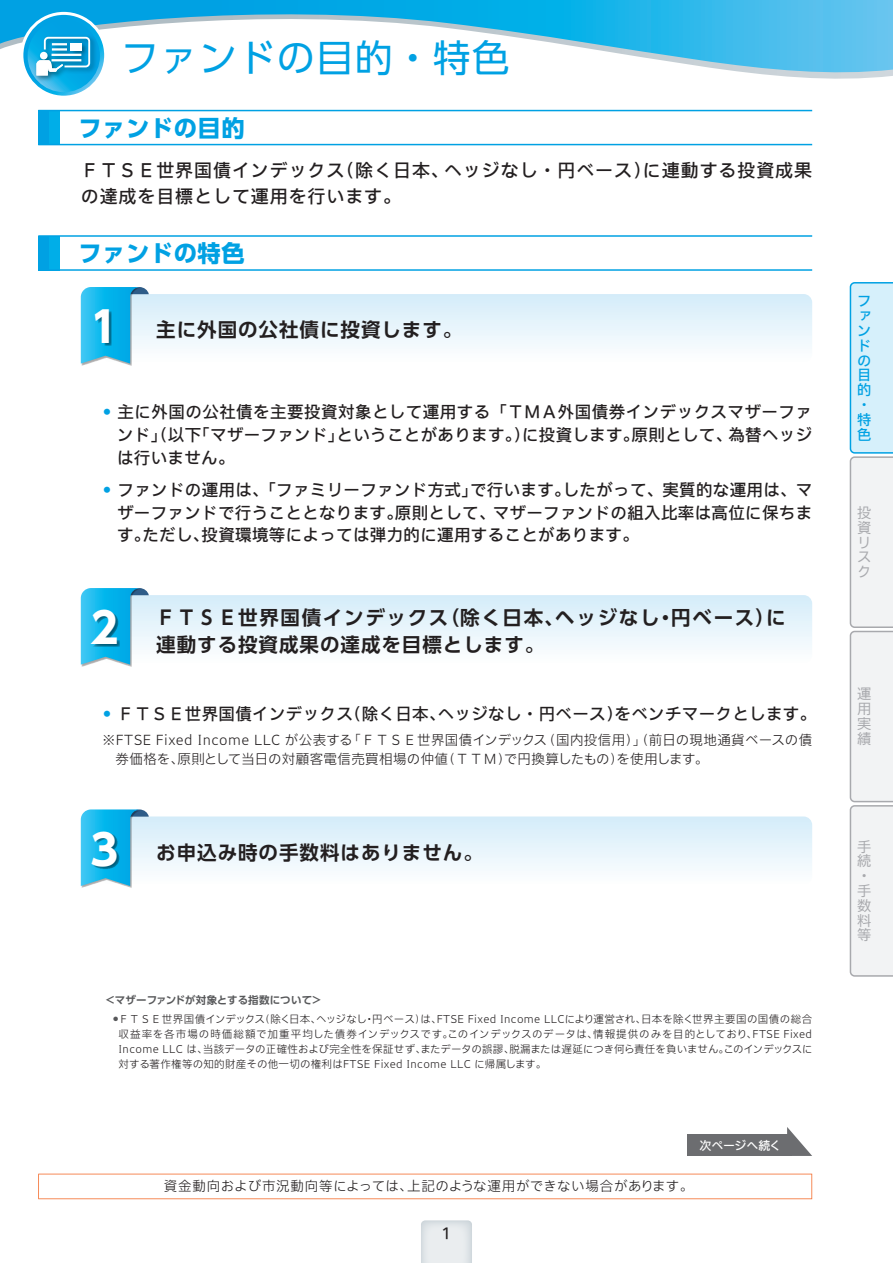
<style>
.page{position:relative;width:893px;height:1263px;background:#fff}
.page>*{position:absolute;margin:0;border:0;box-sizing:border-box;transform-origin:0 0}
.t1{font:37.5px "UD Shin Go Pro";letter-spacing:.04em;color:#00a1e3}
.t2{font:700 23.25px "UD Shin Go Pro";letter-spacing:.025em;color:#00a1e3}
.t3{font:700 19.5px/27px "UD Shin Go Pro De";letter-spacing:.05em;color:#231f20}
.t4{font:500 18px/25.5px "Iwa UCDA Goth Std";letter-spacing:.05em;color:#231f20}
.t5{font:500 16.5px/22.5px "Iwa UCDA Goth Std";letter-spacing:.02em;color:#231f20;text-align:justify}
.t6{font:500 15px "Iwa UCDA Goth Std";color:#231f20}
.t7{font:100 14.25px/14.9px "Iwa UCDA Goth Std";color:#a8a9ad}
.t8{font:500 14.25px/14.9px "Iwa UCDA Goth Std";color:#00a1e3}
.t9{font:300 13.5px/19.5px "Iwa UCDA Goth Std";letter-spacing:.03em;color:#231f20}
.t10{font:300 13.5px "Iwa UCDA Goth Std";letter-spacing:.05em;color:#231f20}
.t11{font:500 12px "Iwa UCDA Goth Std";letter-spacing:-.015em;color:#fff}
.t12{font:300 10.5px/15px "Iwa UCDA Goth Std";letter-spacing:.03em;color:#231f20;text-align:justify}
.t13{font:700 10.5px "UD Shin Go Pro De";letter-spacing:.005em;color:#57585a}
.s1{font-family:"UD Shin Go Pro";font-size:42px;color:#fff}
.s2{color:#00a1e3}
.s3{font-size:13.5px;color:#57585a}
</style>
<div class="page">
<svg style="left:421px;top:1220px;width:51px;height:43px;background:#e4e8eb"></svg>
<svg style="left:849px;top:282px;width:44px;height:695px"></svg>
<svg style="left:0;top:0;width:893px;height:79px"></svg>
<div style="left:20px;top:12px;width:87px;height:87px;border:6px solid #fff;border-radius:50%"></div>
<svg style="left:23px;top:15px;width:81px;height:81px"></svg>
<svg style="left:28px;top:20px;width:72px;height:72px"></svg>
<img style="left:32px;top:32px;width:67px;height:52px">
<svg style="left:36px;top:36px;width:55px;height:39px"></svg>
<div style="left:687px;top:1135px;width:104px;height:21px;background:#6c6d70"></div>
<svg style="left:787px;top:1127px;width:25px;height:29px"></svg>
<div style="left:38px;top:111px;width:11px;height:34px;background:#00a1e3"></div>
<div style="left:49px;top:111px;width:11px;height:34px;background:#00aee8"></div>
<hr style="left:38px;top:110px;width:774px;height:1px;background:#00a1e3">
<hr style="left:38px;top:144px;width:774px;height:1px;background:#00a1e3">
<div style="left:38px;top:236px;width:11px;height:34px;background:#00a1e3"></div>
<div style="left:49px;top:236px;width:11px;height:34px;background:#00aee8"></div>
<hr style="left:38px;top:235px;width:774px;height:2px;background:#00a1e3">
<hr style="left:38px;top:269px;width:774px;height:2px;background:#00a1e3">
<svg style="left:38px;top:1174px;width:774px;height:25px"></svg>
<svg style="left:149px;top:294px;width:663px;height:53px"></svg>
<img style="left:80px;top:295px;width:52px;height:71px">
<svg style="left:81px;top:287px;width:68px;height:77px"></svg>
<img style="left:88px;top:304px;width:39px;height:62px">
<svg style="left:149px;top:595px;width:663px;height:53px"></svg>
<img style="left:80px;top:597px;width:52px;height:70px">
<svg style="left:81px;top:588px;width:68px;height:77px"></svg>
<img style="left:88px;top:604px;width:39px;height:63px">
<svg style="left:149px;top:816px;width:663px;height:54px"></svg>
<img style="left:80px;top:818px;width:52px;height:70px">
<svg style="left:81px;top:809px;width:68px;height:77px"></svg>
<img style="left:88px;top:826px;width:39px;height:62px">
<h1 class="t1" style="left:121px;top:28px;width:390px">ファンドの目的・特色</h1>
<h2 class="t2" style="left:78px;top:109px;width:168px">ファンドの目的</h2>
<h3 class="t4" style="left:81px;top:157px;width:733px">ＦＴＳＥ世界国債インデックス（除く日本、ヘッジなし・円ベース）に連動する投資成果の達成を目標として運用を行います。</h3>
<h2 class="t2" style="left:78px;top:234px;width:168px">ファンドの特色</h2>
<h3 class="t3" style="left:90px;top:316px;width:373px"><span class="s1">1</span> 主に外国の公社債に投資します。</h3>
<h3 class="t5" style="left:117px;top:400px;width:697px;text-indent:-15px"><span class="s2">•</span> 主に外国の公社債を主要投資対象として運用する「ＴＭＡ外国債券インデックスマザーファンド」（以下「マザーファンド」ということがあります。）に投資します。原則として、為替ヘッジは行いません。</h3>
<h3 class="t5" style="left:117px;top:478px;width:697px;text-indent:-15px"><span class="s2">•</span> ファンドの運用は、「ファミリーファンド方式」で行います。したがって、実質的な運用は、マザーファンドで行うこととなります。原則として、マザーファンドの組入比率は高位に保ちます。ただし、投資環境等によっては弾力的に運用することがあります。</h3>
<h3 class="t3" style="left:90px;top:603px;width:697px;text-indent:66px">ＦＴＳＥ世界国債インデックス（除く日本、ヘッジなし・円ベース）に<br><sup>2</sup> 連動する投資成果の達成を目標とします。</h3>
<h3 class="t5" style="left:102px;top:701px;width:716px"><span class="s2">•</span> ＦＴＳＥ世界国債インデックス（除く日本、ヘッジなし・円ベース）をベンチマークとします。</h3>
<p class="t9" style="left:116px;top:729px;width:698px;text-indent:-14px">※FTSE Fixed Income LLC が公表する「ＦＴＳＥ世界国債インデックス（国内投信用）」（前日の現地通貨ベースの債券価格を、原則として当日の対顧客電信売買相場の仲値（ＴＴＭ）で円換算したもの）を使用します。</p>
<h3 class="t3" style="left:90px;top:838px;width:394px"><span class="s1">3</span> お申込み時の手数料はありません。</h3>
<p class="t13" style="left:105px;top:991px;width:219px">＜マザーファンドが対象とする指数について＞</p>
<p class="t12" style="left:119px;top:1011px;width:696px;text-indent:-7px"><span class="s3">•</span>ＦＴＳＥ世界国債インデックス（除く日本、ヘッジなし・円ベース）は、FTSE Fixed Income LLCにより運営され、日本を除く世界主要国の国債の総合収益率を各市場の時価総額で加重平均した債券インデックスです。このインデックスのデータは、情報提供のみを目的としており、FTSE Fixed Income LLC は、当該データの正確性および完全性を保証せず、またデータの誤謬、脱漏または遅延につき何ら責任を負いません。このインデックスに対する著作権等の知的財産その他一切の権利はFTSE Fixed Income LLC に帰属します。</p>
<p class="t10" style="left:164px;top:1177px;width:531px">資金動向および市況動向等によっては、上記のような運用ができない場合があります。</p>
<h3 class="t6" style="left:441px;top:1222px;width:12px">1</h3>
<p class="t11" style="left:699px;top:1136px;width:83px">次ページへ続く</p>
<h3 class="t8" style="left:857px;top:292px;width:15px">ファンドの目的・特色</h3>
<h3 class="t7" style="left:857px;top:504px;width:15px">投資リスク</h3>
<h3 class="t7" style="left:857px;top:686px;width:15px;text-align:justify">運用実績</h3>
<h3 class="t7" style="left:857px;top:838px;width:15px">手続・手数料等</h3>
</div>
